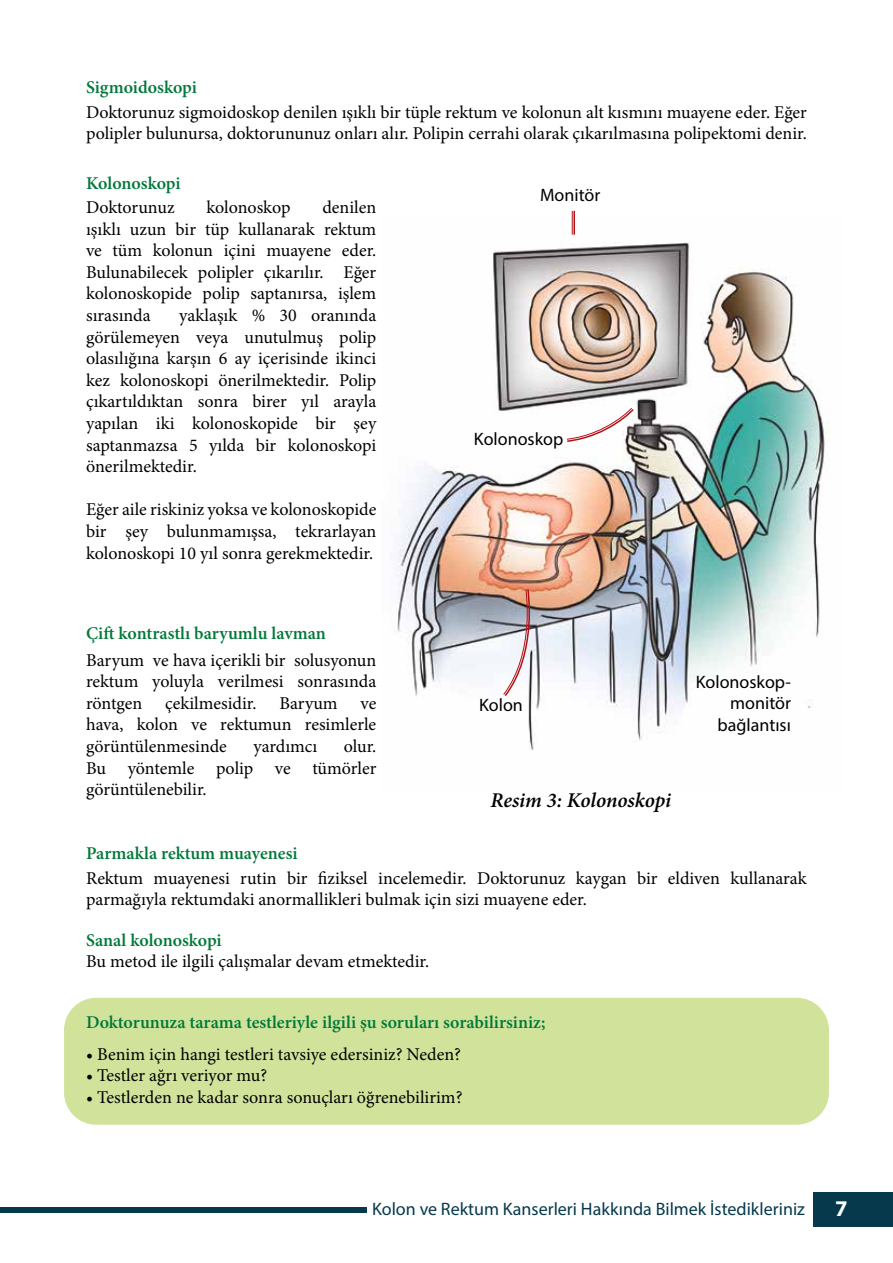
<style>
.page{position:relative;width:893px;height:1263px;background:#fff}
.page>*{position:absolute;margin:0;border:0;box-sizing:border-box;transform-origin:0 0}
.t1{font:700 22.5px "Myriad Pro";color:#fff}
.t2{font:italic 600 21px "Minion Pro";letter-spacing:-.005em;color:#000}
.t3{font:18px/21.6px "Minion Pro";color:#000;text-align:justify}
.t4{font:600 18px "Minion Pro";color:#007839}
.t5{font:18px "Myriad Pro";color:#06394c}
.t6{font:18px/21.6px "Myriad Pro";color:#000;text-align:right}
</style>
<div class="page">
<div style="left:814px;top:1192px;width:79px;height:35px;background:#06394c"></div>
<div style="left:0;top:1208px;width:367px;height:5px;background:#06394c"></div>
<img style="left:397px;top:216px;width:433px;height:535px">
<div style="left:64px;top:998px;width:765px;height:127px;background:#d1e39b;border-radius:32px"></div>
<svg style="left:566px;top:407px;width:69px;height:36px"></svg>
<hr style="left:573px;top:211px;width:2px;height:24px;background:#b11116">
<svg style="left:572px;top:211px;width:1px;height:24px"></svg>
<svg style="left:503px;top:588px;width:34px;height:110px"></svg>
<p class="t4" style="left:86px;top:75px;width:112px">Sigmoidoskopi</p>
<p class="t3" style="left:86px;top:101px;width:722px">Doktorunuz sigmoidoskop denilen ışıklı bir tüple rektum ve kolonun alt kısmını muayene eder. Eğer polipler bulunursa, doktorununuz onları alır. Polipin cerrahi olarak çıkarılmasına polipektomi denir.</p>
<p class="t4" style="left:86px;top:170px;width:96px">Kolonoskopi</p>
<p class="t3" style="left:86px;top:197px;width:292px;text-indent:236px">denilen ışıklı uzun bir tüp kullanarak rektum ve tüm kolonun içini muayene eder.<br>Bulunabilecek polipler çıkarılır. Eğer kolonoskopide polip saptanırsa, işlem sırasında</p>
<p class="t3" style="left:86px;top:197px;width:90px">Doktorunuz</p>
<p class="t3" style="left:206px;top:197px;width:86px">kolonoskop</p>
<p class="t3" style="left:86px;top:305px;width:292px;text-indent:93px">yaklaşık % 30 oranında görülemeyen veya unutulmuş polip olasılığına karşın 6 ay içerisinde ikinci kez kolonoskopi önerilmektedir. Polip çıkartıldıktan sonra birer yıl arayla yapılan iki kolonoskopide bir şey saptanmazsa 5 yılda bir kolonoskopi önerilmektedir.</p>
<p class="t3" style="left:86px;top:499px;width:292px">Eğer aile riskiniz yoksa ve kolonoskopide bir şey bulunmamışsa, tekrarlayan kolonoskopi 10 yıl sonra gerekmektedir.</p>
<p class="t4" style="left:86px;top:620px;width:241px">Çift kontrastlı baryumlu lavman</p>
<p class="t3" style="left:86px;top:649px;width:292px">Baryum ve hava içerikli bir solusyonun rektum yoluyla verilmesi sonrasında röntgen</p>
<p class="t3" style="left:165px;top:692px;width:93px">çekilmesidir.</p>
<p class="t3" style="left:279px;top:692px;width:60px">Baryum</p>
<p class="t3" style="left:86px;top:692px;width:292px;text-indent:274px">ve hava, kolon ve rektumun resimlerle görüntülenmesinde</p>
<p class="t3" style="left:86px;top:735px;width:292px;text-indent:258px">olur.<br>Bu yöntemle polip ve tümörler görüntülenebilir.</p>
<p class="t3" style="left:253px;top:735px;width:65px">yardımcı</p>
<p class="t4" style="left:86px;top:841px;width:213px">Parmakla rektum muayenesi</p>
<p class="t6" style="left:540px;top:184px;width:62px">Monitör</p>
<p class="t6" style="left:474px;top:427px;width:91px">Kolonoskop</p>
<p class="t6" style="left:479px;top:694px;width:45px">Kolon</p>
<p class="t2" style="left:490px;top:785px;width:182px">Resim 3: Kolonoskopi</p>
<p class="t6" style="left:696px;top:670px;width:97px">Kolonoskop&shy;monitör bağlantısı</p>
<p class="t3" style="left:86px;top:867px;width:722px">Rektum muayenesi rutin bir fiziksel incelemedir. Doktorunuz kaygan bir eldiven kullanarak parmağıyla rektumdaki anormallikleri bulmak için sizi muayene eder.</p>
<p class="t4" style="left:86px;top:927px;width:137px">Sanal kolonoskopi</p>
<p class="t3" style="left:86px;top:951px;width:345px">Bu metod ile ilgili çalışmalar devam etmektedir.</p>
<p class="t4" style="left:86px;top:1010px;width:461px">Doktorunuza tarama testleriyle ilgili şu soruları sorabilirsiniz;</p>
<p class="t3" style="left:86px;top:1043px;width:377px">• Benim için hangi testleri tavsiye edersiniz? Neden?</p>
<p class="t3" style="left:86px;top:1065px;width:183px">• Testler ağrı veriyor mu?</p>
<p class="t3" style="left:86px;top:1086px;width:378px">• Testlerden ne kadar sonra sonuçları öğrenebilirim?</p>
<p class="t5" style="left:372px;top:1198px;width:434px">Kolon ve Rektum Kanserleri Hakkında Bilmek İstedikleriniz</p>
<p class="t1" style="left:835px;top:1194px;width:14px">7</p>
</div>
